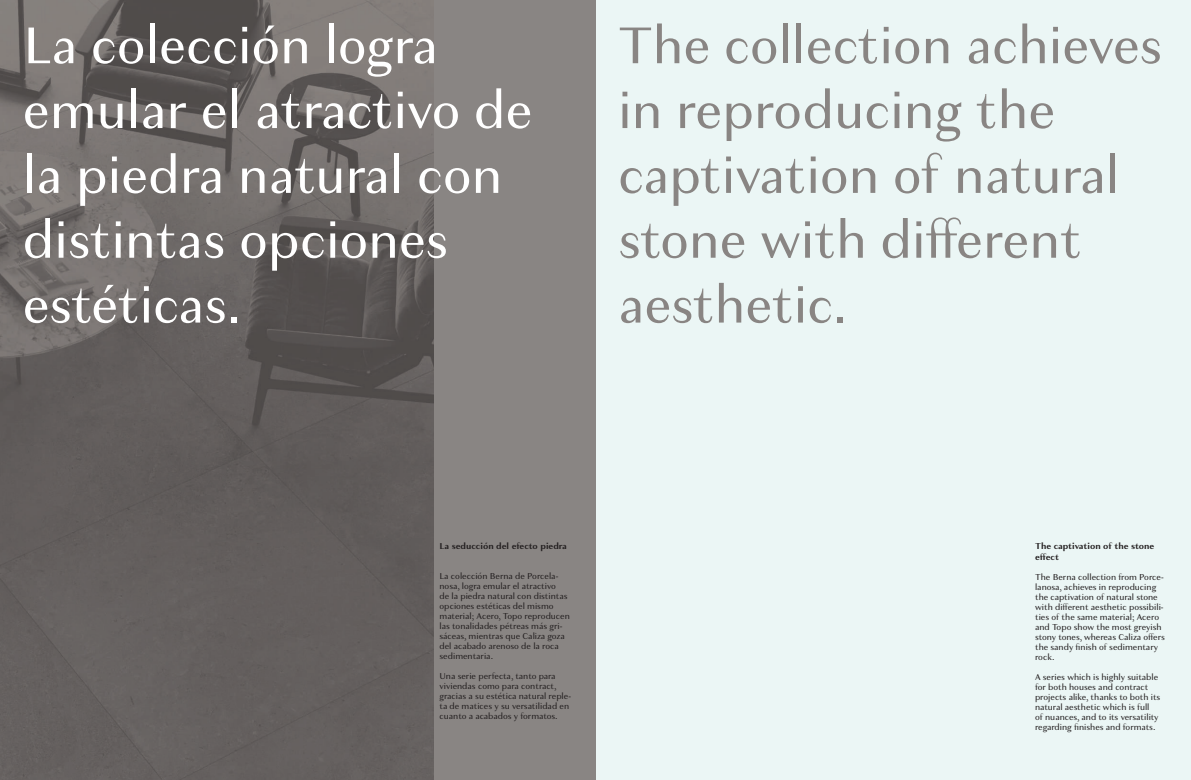
<style>
.page{position:relative;width:1191px;height:780px;background:#fff}
.page>*{position:absolute;margin:0;border:0;box-sizing:border-box;transform-origin:0 0}
.t1{font:54px/64.8px "Granville";color:#898583}
.t2{font:54px/64.8px "Granville";color:#fff}
.t3{font:9px/10px "Granville";color:#231f20}
.t4{font:700 9px/10.8px "Granville";color:#231f20}
</style>
<div class="page">
<div style="left:595px;top:0;width:596px;height:780px;background:#ebf6f5"></div>
<div style="left:0;top:0;width:595px;height:780px;background:#898583"></div>
<img style="left:0;top:0;width:434px;height:780px">
<h1 class="t2" style="left:23px;top:14px;width:511px">La colección logra emular el atractivo de la piedra natural con distintas opciones estéticas.</h1>
<h1 class="t1" style="left:618px;top:14px;width:545px">The collection achieves in reproducing the captivation of natural stone with different aesthetic.</h1>
<p class="t4" style="left:439px;top:540px;width:129px">La seducción del efecto piedra</p>
<p class="t3" style="left:439px;top:571px;width:132px">La colección Berna de Porcela&shy;nosa, logra emular el atractivo<br>de la piedra natural con distintas opciones estéticas del mismo material; Acero, Topo reproducen las tonalidades pétreas más gri&shy;sáceas, mientras que Caliza goza del acabado arenoso de la roca sedimentaria.</p>
<p class="t3" style="left:439px;top:671px;width:133px">Una serie perfecta, tanto para viviendas como para contract, gracias a su estética natural reple&shy;ta de matices y su versatilidad en cuanto a acabados y formatos.</p>
<p class="t4" style="left:1035px;top:540px;width:121px">The captivation of the stone effect</p>
<p class="t3" style="left:1035px;top:571px;width:131px">The Berna collection from Porce&shy;lanosa, achieves in reproducing the captivation of natural stone with different aesthetic possibili&shy;ties of the same material; Acero and Topo show the most greyish stony tones, whereas Caliza offers the sandy finish of sedimentary rock.</p>
<p class="t3" style="left:1035px;top:671px;width:127px">A series which is highly suitable for both houses and contract projects alike, thanks to both its natural aesthetic which is full<br>of nuances, and to its versatility regarding finishes and formats.</p>
</div>
